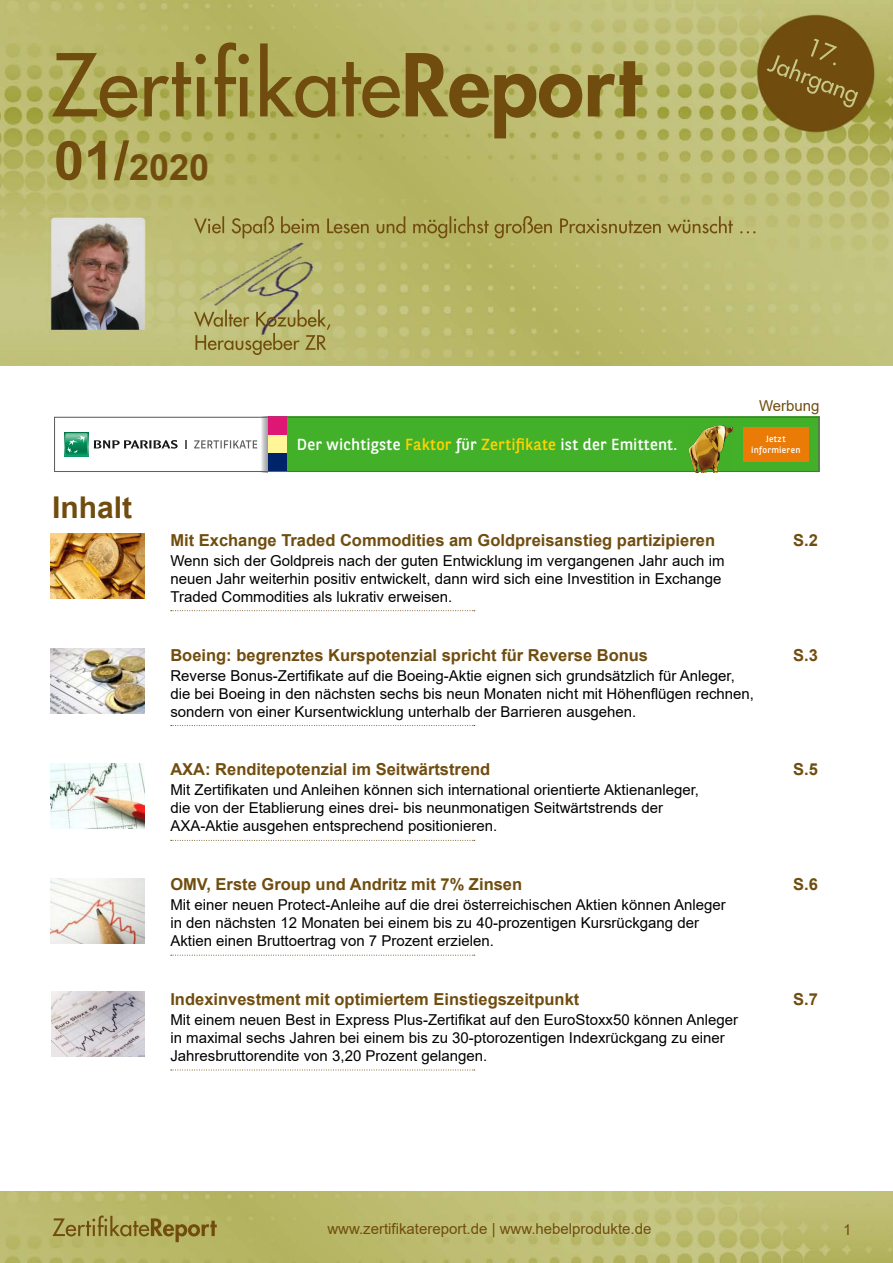
<style>
.page{position:relative;width:893px;height:1263px;background:#fff}
.page>*{position:absolute;margin:0;border:0;box-sizing:border-box;transform-origin:0 0}
.t1{font:700 36px "Arial";color:#704d0f}
.t2{font:700 30px "Arial";color:#704d0f}
.t3{font:700 16.5px "Arial";color:#704d0f}
.t4{font:16.05px "BNPP Sans";letter-spacing:.01em;color:#fff}
.t5{font:15px/18px "Arial";color:#000}
.t6{font:15px "Arial";color:#704d0f}
.t7{font:9px/10.8px "BNPP Sans";letter-spacing:.03em;color:#fff;text-align:center}
.s1{font-size:54px}
.s2{color:#ffd300}
</style>
<div class="page">
<img style="left:0;top:0;width:893px;height:366px">
<img style="left:0;top:1192px;width:893px;height:71px">
<img style="left:51px;top:534px;width:93px;height:65px">
<svg style="left:171px;top:610px;width:304px;height:1px"></svg>
<img style="left:51px;top:648px;width:93px;height:66px">
<svg style="left:171px;top:725px;width:304px;height:1px"></svg>
<img style="left:51px;top:763px;width:93px;height:65px">
<svg style="left:171px;top:840px;width:304px;height:1px"></svg>
<img style="left:51px;top:878px;width:93px;height:65px">
<svg style="left:171px;top:955px;width:304px;height:1px"></svg>
<svg style="left:171px;top:1069px;width:304px;height:1px"></svg>
<img style="left:51px;top:991px;width:94px;height:66px">
<div style="left:268px;top:417px;width:551px;height:55px;background:#43b02a"></div>
<svg style="left:261px;top:419px;width:7px;height:51px"></svg>
<div style="left:65px;top:433px;width:23px;height:23px;background:#129c6a"></div>
<svg style="left:65px;top:433px;width:23px;height:22px"></svg>
<svg style="left:94px;top:440px;width:84px;height:9px"></svg>
<svg style="left:194px;top:440px;width:63px;height:8px"></svg>
<img style="left:690px;top:426px;width:42px;height:44px">
<div style="left:268px;top:435px;width:18px;height:19px;background:#fff599"></div>
<div style="left:268px;top:417px;width:18px;height:18px;background:#de1774"></div>
<div style="left:268px;top:454px;width:18px;height:18px;background:#002469"></div>
<div style="left:743px;top:427px;width:66px;height:34px;background:#ea7b07"></div>
<div style="left:54px;top:417px;width:765px;height:55px;border:1px solid #616161"></div>
<h1 class="t1" style="left:54px;top:142px;width:157px"><span class="s1">01/</span>2020</h1>
<h2 class="t2" style="left:52px;top:487px;width:82px">Inhalt</h2>
<p class="t6" style="left:759px;top:395px;width:62px">Werbung</p>
<p class="t4" style="left:297px;top:434px;width:382px">Der wichtigste <span class="s2">Faktor</span> für <span class="s2">Zertifikate</span> ist der Emittent.</p>
<p class="t7" style="left:751px;top:433px;width:51px">Jetzt informieren</p>
<p class="t3" style="left:170px;top:528px;width:546px">Mit Exchange Traded Commodities am Goldpreisanstieg partizipieren</p>
<p class="t5" style="left:170px;top:551px;width:556px">Wenn sich der Goldpreis nach der guten Entwicklung im vergangenen Jahr auch im neuen Jahr weiterhin positiv entwickelt, dann wird sich eine Investition in Exchange<br>Traded Commodities als lukrativ erweisen.</p>
<p class="t3" style="left:170px;top:643px;width:479px">Boeing: begrenztes Kurspotenzial spricht für Reverse Bonus</p>
<p class="t5" style="left:170px;top:666px;width:585px">Reverse Bonus-Zertifikate auf die Boeing-Aktie eignen sich grundsätzlich für Anleger, die bei Boeing in den nächsten sechs bis neun Monaten nicht mit Höhenflügen rechnen, sondern von einer Kursentwicklung unterhalb der Barrieren ausgehen.</p>
<p class="t3" style="left:170px;top:758px;width:321px">AXA: Renditepotenzial im Seitwärtstrend</p>
<p class="t5" style="left:170px;top:781px;width:530px">Mit Zertifikaten und Anleihen können sich international orientierte Aktienanleger, die von der Etablierung eines drei- bis neunmonatigen Seitwärtstrends der<br>AXA-Aktie ausgehen entsprechend positionieren.</p>
<p class="t3" style="left:170px;top:873px;width:353px">OMV, Erste Group und Andritz mit 7% Zinsen</p>
<p class="t5" style="left:170px;top:896px;width:557px">Mit einer neuen Protect-Anleihe auf die drei österreichischen Aktien können Anleger in den nächsten 12 Monaten bei einem bis zu 40-prozentigen Kursrückgang der<br>Aktien einen Bruttoertrag von 7 Prozent erzielen.</p>
<p class="t3" style="left:170px;top:987px;width:410px">Indexinvestment mit optimiertem Einstiegszeitpunkt</p>
<p class="t5" style="left:170px;top:1011px;width:569px">Mit einem neuen Best in Express Plus-Zertifikat auf den EuroStoxx50 können Anleger in maximal sechs Jahren bei einem bis zu 30-ptorozentigen Indexrückgang zu einer<br>Jahresbruttorendite von 3,20 Prozent gelangen.</p>
<p class="t3" style="left:793px;top:528px;width:26px">S.2</p>
<p class="t3" style="left:793px;top:643px;width:26px">S.3</p>
<p class="t3" style="left:793px;top:758px;width:26px">S.5</p>
<p class="t3" style="left:793px;top:873px;width:26px">S.6</p>
<p class="t3" style="left:793px;top:987px;width:26px">S.7</p>
<p class="t6" style="left:327px;top:1218px;width:326px">www.zertifikatereport.de | www.hebelprodukte.de</p>
<p class="t6" style="left:843px;top:1219px;width:10px">1</p>
</div>
